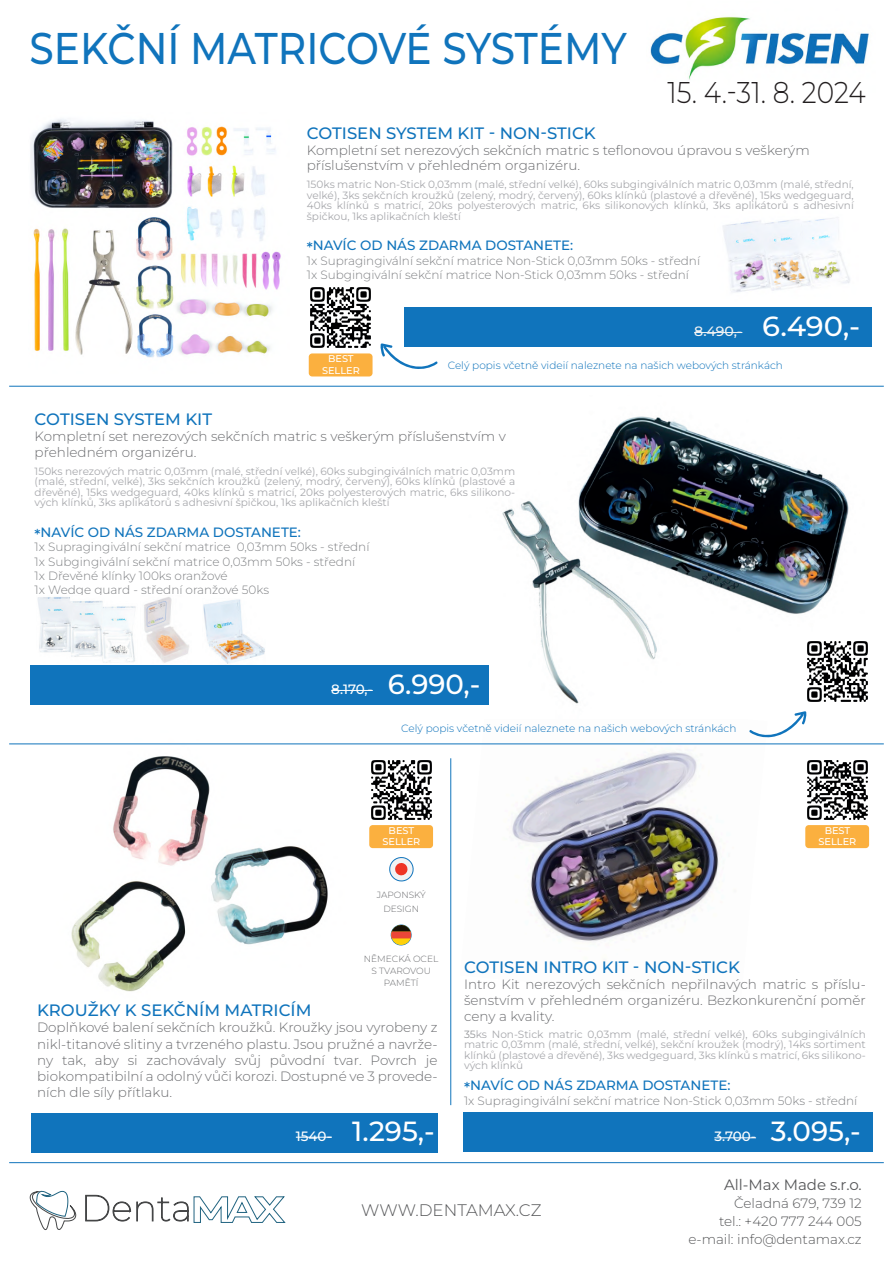
<style>
.page{position:relative;width:893px;height:1263px;background:#fff}
.page>*{position:absolute;margin:0;border:0;box-sizing:border-box;transform-origin:0 0}
.t1{font:500 44.4px "Montserrat";color:#1074bc;scale:.88 1}
.t2{font:300 30px "Montserrat";color:#231f20;scale:.88 1}
.t3{font:500 27.6px "Montserrat";color:#fff}
.t4{font:500 27.6px "Montserrat";color:#fff;scale:1.05 1}
.t5{font:300 16.65px "Montserrat";color:#57585a}
.t6{font:500 16.5px "Montserrat";color:#1074bc}
.t7{font:15px "Montserrat";color:#57585a}
.t8{font:300 13.5px/16.2px "Montserrat";color:#6c6d70;text-align:justify}
.t9{font:500 13.5px "Montserrat";color:#1074bc}
.t10{font:300 13.5px/18px "Montserrat";color:#57585a;text-align:right}
.t11{font:500 13.5px "Montserrat";color:#fff}
.t12{font:500 13.5px "Montserrat";color:#f2f3f4;scale:1.05 1}
.t13{font:300 12px/14.4px "Montserrat";color:#808285}
.t14{font:10.5px/10.5px "Montserrat";color:#a8a9ad;text-align:justify}
.t15{font:300 10.5px "Montserrat";color:#1074bc}
.t16{font:500 9.75px/11.7px "Montserrat";color:#fff;text-align:center}
.t17{font:300 9px/12px "Montserrat";color:#6c6d70;text-align:center}
.s1{font-size:15px}
.s2{color:#939598}
.s3{font-size:13.5px}
</style>
<div class="page">
<img style="left:460px;top:744px;width:307px;height:199px">
<div style="left:463px;top:1112px;width:409px;height:40px;background:#1074bc"></div>
<hr style="left:714px;top:1137px;width:42px;height:1px;background:#fff">
<img style="left:807px;top:760px;width:61px;height:60px">
<img style="left:24px;top:697px;width:355px;height:295px">
<div style="left:32px;top:1113px;width:406px;height:40px;background:#1074bc"></div>
<hr style="left:296px;top:1137px;width:36px;height:1px;background:#fff">
<img style="left:369px;top:758px;width:63px;height:64px">
<div style="left:369px;top:825px;width:64px;height:23px;background:#fbb03f;border-radius:3px"></div>
<img style="left:723px;top:217px;width:127px;height:75px">
<img style="left:650px;top:16px;width:219px;height:64px">
<img style="left:502px;top:416px;width:347px;height:301px">
<svg style="left:30px;top:1190px;width:47px;height:41px"></svg>
<svg style="left:85px;top:1195px;width:201px;height:28px"></svg>
<img style="left:30px;top:119px;width:251px;height:239px">
<div style="left:404px;top:307px;width:467px;height:40px;background:#1074bc"></div>
<img style="left:310px;top:287px;width:61px;height:61px">
<div style="left:31px;top:665px;width:458px;height:40px;background:#1074bc"></div>
<img style="left:203px;top:599px;width:62px;height:65px">
<img style="left:144px;top:597px;width:45px;height:66px">
<img style="left:37px;top:597px;width:99px;height:66px">
<hr style="left:331px;top:690px;width:42px;height:1px;background:#fff">
<hr style="left:694px;top:332px;width:48px;height:1px;background:#f2f3f4">
<img style="left:805px;top:640px;width:63px;height:63px">
<svg style="left:380px;top:343px;width:58px;height:26px"></svg>
<hr style="left:9px;top:386px;width:875px;height:1px;background:#1074bc">
<hr style="left:9px;top:1162px;width:875px;height:1px;background:#1074bc">
<hr style="left:450px;top:758px;width:1px;height:347px;background:#1074bc">
<div style="left:309px;top:353px;width:64px;height:23px;background:#fbb03f;border-radius:3px"></div>
<hr style="left:9px;top:743px;width:875px;height:1px;background:#1074bc">
<svg style="left:749px;top:711px;width:57px;height:27px"></svg>
<svg style="left:389px;top:857px;width:25px;height:25px"></svg>
<svg style="left:390px;top:924px;width:22px;height:22px"></svg>
<div style="left:805px;top:825px;width:64px;height:23px;background:#fbb03f;border-radius:3px"></div>
<h1 class="t1" style="left:30px;top:19px;width:680px">SEKČNÍ MATRICOVÉ SYSTÉMY</h1>
<h2 class="t2" style="left:668px;top:73px;width:227px">15. 4.-31. 8. 2024</h2>
<h3 class="t6" style="left:307px;top:122px;width:290px">COTISEN SYSTEM KIT - NON-STICK</h3>
<p class="t8" style="left:307px;top:143px;width:504px;line-height:15px">Kompletní set nerezových sekčních matric s teflonovou úpravou s veškerým příslušenstvím v přehledném organizéru.</p>
<p class="t14" style="left:307px;top:179px;width:548px">150ks matric Non-Stick 0,03mm (malé, střední velké), 60ks subgingiválních matric 0,03mm (malé, střední, velké), 3ks sekčních kroužků (zelený, modrý, červený), 60ks klínků (plastové a dřevěné), 15ks wedgeguard, 40ks klínků s matricí, 20ks polyesterových matric, 6ks silikonových klínků, 3ks aplikátorů s adhesivní špičkou, 1ks aplikačních kleští</p>
<p class="t9" style="left:307px;top:236px;width:268px"><span class="s1">*</span>NAVÍC OD NÁS ZDARMA DOSTANETE:</p>
<p class="t13" style="left:307px;top:253px;width:395px">1x Supragingivální sekční matrice Non-Stick 0,03mm 50ks - střední<br>1x Subgingivální sekční matrice Non-Stick 0,03mm 50ks - střední</p>
<h3 class="t4" style="left:762px;top:308px;width:95px">6.490,-</h3>
<p class="t12" style="left:694px;top:322px;width:47px">8.490,-</p>
<p class="t15" style="left:448px;top:358px;width:337px">Celý popis včetně videií naleznete na našich webových stránkách</p>
<p class="t16" style="left:322px;top:352px;width:39px">BEST<br>SELLER</p>
<h3 class="t6" style="left:35px;top:408px;width:179px">COTISEN SYSTEM KIT</h3>
<p class="t8" style="left:35px;top:427px;width:473px">Kompletní set nerezových sekčních matric s veškerým příslušenstvím v přehledném organizéru.</p>
<p class="t14" style="left:35px;top:466px;width:482px">150ks nerezových matric 0,03mm (malé, střední velké), 60ks subgingiválních matric 0,03mm (malé, střední, velké), 3ks sekčních kroužků (zelený, modrý, červený), 60ks klínků (plastové a dřevěné), 15ks wedgeguard, 40ks klínků s matricí, 20ks polyesterových matric, 6ks silikono&shy;vých klínků, 3ks aplikátorů s adhesivní špičkou, 1ks aplikačních kleští</p>
<p class="t9" style="left:35px;top:523px;width:268px"><span class="s1">*</span>NAVÍC OD NÁS ZDARMA DOSTANETE:</p>
<p class="t13" style="left:35px;top:539px;width:336px">1x Supragingivální sekční matrice 0,03mm 50ks - střední 1x Subgingivální sekční matrice 0,03mm 50ks - střední<br>1x Dřevěné klínky 100ks oranžové<br>1x Wedge guard - střední oranžové 50ks</p>
<p class="t11" style="left:331px;top:680px;width:43px">8.170,-</p>
<h3 class="t3" style="left:388px;top:666px;width:94px">6.990,-</h3>
<p class="t15" style="left:401px;top:722px;width:337px">Celý popis včetně videií naleznete na našich webových stránkách</p>
<p class="t16" style="left:382px;top:824px;width:39px">BEST<br>SELLER</p>
<p class="t17" style="left:377px;top:888px;width:50px;line-height:13.6px">JAPONSKÝ<br>DESIGN</p>
<p class="t16" style="left:818px;top:824px;width:39px">BEST<br>SELLER</p>
<p class="t17" style="left:364px;top:952px;width:76px">NĚMECKÁ OCEL<br>S TVAROVOU<br>PAMĚTÍ</p>
<h3 class="t6" style="left:37px;top:999px;width:276px">KROUŽKY K SEKČNÍM MATRICÍM</h3>
<p class="t8" style="left:37px;top:1019px;width:402px">Doplňkové balení sekčních kroužků. Kroužky jsou vyrobeny z nikl-titanové slitiny a tvrzeného plastu. Jsou pružné a navrže&shy;ny tak, aby si zachovávaly svůj původní tvar. Povrch je biokompatibilní a odolný vůči korozi. Dostupné ve 3 provede&shy;ních dle síly přítlaku.</p>
<h3 class="t6" style="left:464px;top:956px;width:277px">COTISEN INTRO KIT - NON-STICK</h3>
<p class="t8" style="left:464px;top:975px;width:403px">Intro Kit nerezových sekčních nepřilnavých matric s příslu&shy;šenstvím v přehledném organizéru. Bezkonkurenční poměr ceny a kvality.</p>
<p class="t14" style="left:464px;top:1028px;width:403px"><span class="s2">35</span>ks Non-Stick matric 0,03mm (malé, střední velké), 60ks subgingiválních matric 0,03mm (malé, střední, velké), sekční kroužek (modrý), 14ks sortiment klínků (plastové a dřevěné), 3ks wedgeguard, 3ks klínků s matricí, 6ks silikono&shy;vých klínků</p>
<p class="t9" style="left:464px;top:1076px;width:268px"><span class="s1">*</span>NAVÍC OD NÁS ZDARMA DOSTANETE:</p>
<p class="t13" style="left:464px;top:1093px;width:395px">1x Supragingivální sekční matrice Non-Stick 0,03mm 50ks - střední</p>
<h3 class="t3" style="left:296px;top:1112px;width:140px"><span class="s3">1540-</span> 1.295,-</h3>
<h3 class="t3" style="left:714px;top:1113px;width:148px"><span class="s3">3.700-</span> 3.095,-</h3>
<h3 class="t5" style="left:361px;top:1199px;width:182px">WWW.DENTAMAX.CZ</h3>
<h3 class="t7" style="left:724px;top:1175px;width:139px">All-Max Made s.r.o.</h3>
<p class="t10" style="left:688px;top:1194px;width:175px">Čeladná 679, 739 12<br>tel.: +420 777 244 005 e-mail: info@dentamax.cz</p>
</div>
